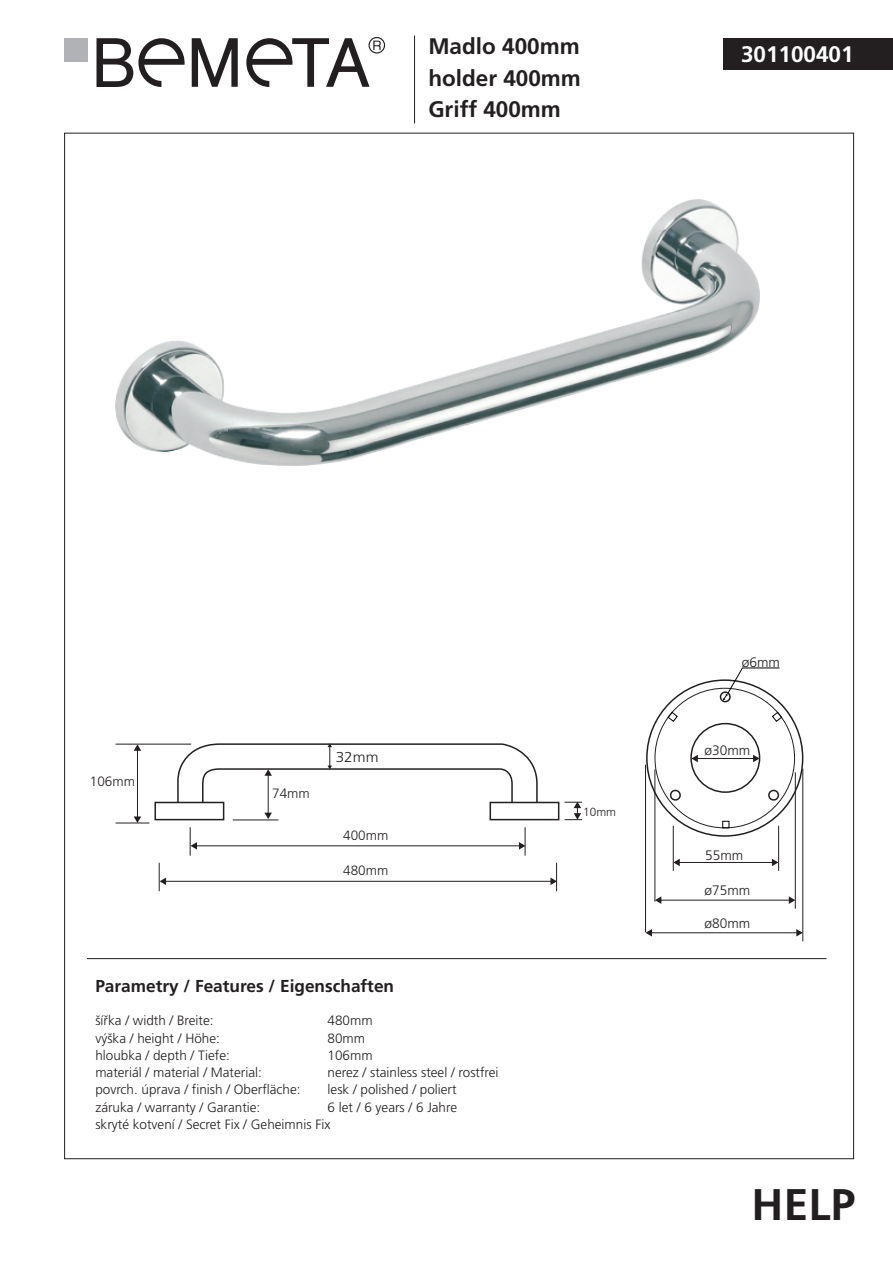
<style>
.page{position:relative;width:893px;height:1263px;background:#fff}
.page>*{position:absolute;margin:0;border:0;box-sizing:border-box;transform-origin:0 0}
.t1{font:700 44.25px "Frutiger CE";color:#231f20}
.t2{font:700 22.5px/31.5px "Frutiger CE";color:#231f20;text-align:justify}
.t3{font:700 22.5px "Frutiger CE";color:#fff}
.t4{font:700 17.25px "Frutiger CE";color:#231f20}
.t5{font:300 14.4px "Frutiger CE";color:#231f20;scale:1.07 1}
.t6{font:300 13.65px "Frutiger CE";color:#231f20}
.t7{font:300 13.5px/17.2px "Frutiger CE";color:#231f20}
.t8{font:300 11.85px "Frutiger CE";color:#231f20}
</style>
<div class="page">
<div style="left:724px;top:38px;width:169px;height:32px;background:#231f20"></div>
<svg style="left:192px;top:38px;width:46px;height:49px"></svg>
<svg style="left:96px;top:38px;width:89px;height:49px"></svg>
<div style="left:65px;top:38px;width:23px;height:24px;background:#b1b2b6"></div>
<svg style="left:246px;top:37px;width:139px;height:50px"></svg>
<hr style="left:414px;top:36px;width:1px;height:88px;background:#231f20">
<hr style="left:196px;top:845px;width:324px;height:1px;background:#231f20">
<svg style="left:519px;top:827px;width:7px;height:29px"></svg>
<svg style="left:190px;top:827px;width:7px;height:29px"></svg>
<hr style="left:165px;top:881px;width:387px;height:1px;background:#231f20">
<svg style="left:550px;top:863px;width:7px;height:28px"></svg>
<svg style="left:159px;top:863px;width:7px;height:28px"></svg>
<hr style="left:137px;top:750px;width:1px;height:67px;background:#231f20">
<svg style="left:134px;top:816px;width:7px;height:7px"></svg>
<svg style="left:134px;top:745px;width:7px;height:6px"></svg>
<hr style="left:116px;top:823px;width:33px;height:1px;background:#231f20">
<hr style="left:116px;top:744px;width:75px;height:1px;background:#231f20">
<div style="left:154px;top:802px;width:70px;height:18px;background:#fff;border:2px solid #231f20"></div>
<div style="left:490px;top:802px;width:69px;height:18px;background:#fff;border:2px solid #231f20"></div>
<hr style="left:233px;top:820px;width:45px;height:1px;background:#231f20">
<svg style="left:565px;top:802px;width:17px;height:18px"></svg>
<img style="left:115px;top:199px;width:644px;height:266px">
<svg style="left:176px;top:743px;width:362px;height:76px"></svg>
<hr style="left:87px;top:958px;width:739px;height:1px;background:#231f20">
<hr style="left:679px;top:862px;width:94px;height:1px;background:#231f20">
<svg style="left:674px;top:859px;width:6px;height:7px"></svg>
<svg style="left:772px;top:859px;width:6px;height:7px"></svg>
<hr style="left:673px;top:826px;width:1px;height:45px;background:#231f20">
<hr style="left:778px;top:826px;width:1px;height:45px;background:#231f20">
<svg style="left:647px;top:680px;width:156px;height:156px"></svg>
<div style="left:655px;top:688px;width:140px;height:140px;background:#fff;border-radius:50%"></div>
<svg style="left:768px;top:790px;width:13px;height:12px"></svg>
<svg style="left:668px;top:790px;width:13px;height:12px"></svg>
<div style="left:690px;top:723px;width:70px;height:70px;border:2px solid #231f20;border-radius:50%"></div>
<hr style="left:655px;top:769px;width:1px;height:133px;background:#231f20">
<hr style="left:795px;top:772px;width:1px;height:137px;background:#231f20">
<hr style="left:660px;top:900px;width:130px;height:1px;background:#231f20">
<svg style="left:655px;top:896px;width:6px;height:8px"></svg>
<svg style="left:789px;top:896px;width:6px;height:8px"></svg>
<hr style="left:697px;top:758px;width:57px;height:1px;background:#231f20">
<svg style="left:691px;top:755px;width:7px;height:7px"></svg>
<svg style="left:753px;top:755px;width:6px;height:7px"></svg>
<hr style="left:645px;top:765px;width:1px;height:167px;background:#231f20">
<hr style="left:802px;top:769px;width:1px;height:172px;background:#231f20">
<hr style="left:651px;top:932px;width:146px;height:1px;background:#231f20">
<svg style="left:645px;top:929px;width:7px;height:7px"></svg>
<svg style="left:796px;top:929px;width:7px;height:7px"></svg>
<svg style="left:718px;top:667px;width:25px;height:36px"></svg>
<hr style="left:742px;top:668px;width:38px;height:1px;background:#000">
<svg style="left:668px;top:712px;width:9px;height:9px"></svg>
<svg style="left:772px;top:712px;width:10px;height:9px"></svg>
<div style="left:723px;top:821px;width:6px;height:7px;border:1px solid #000"></div>
<h2 class="t2" style="left:428px;top:31px;width:154px">Madlo 400mm holder 400mm Griff 400mm</h2>
<h2 class="t3" style="left:741px;top:42px;width:114px">301100401</h2>
<p class="t7" style="left:90px;top:772px;width:47px">106mm</p>
<p class="t7" style="left:272px;top:784px;width:39px">74mm</p>
<p class="t5" style="left:336px;top:749px;width:42px">32mm</p>
<p class="t7" style="left:343px;top:826px;width:47px">400mm</p>
<p class="t7" style="left:343px;top:862px;width:47px">480mm</p>
<p class="t4" style="left:95px;top:976px;width:300px">Parametry / Features / Eigenschaften</p>
<p class="t7" style="left:95px;top:1012px;width:120px">šířka / width / Breite:</p>
<p class="t7" style="left:328px;top:1012px;width:47px">480mm</p>
<p class="t7" style="left:95px;top:1029px;width:126px">výška / height / Höhe:</p>
<p class="t7" style="left:328px;top:1029px;width:39px">80mm</p>
<p class="t7" style="left:95px;top:1046px;width:136px">hloubka / depth / Tiefe:</p>
<p class="t7" style="left:328px;top:1046px;width:47px">106mm</p>
<p class="t7" style="left:95px;top:1064px;width:168px">materiál / material / Material:</p>
<p class="t7" style="left:328px;top:1064px;width:173px">nerez / stainless steel / rostfrei</p>
<p class="t7" style="left:95px;top:1081px;width:207px">povrch. úprava / finish / Oberfläche:</p>
<p class="t7" style="left:328px;top:1081px;width:131px">lesk / polished / poliert</p>
<p class="t7" style="left:95px;top:1098px;width:166px">záruka / warranty / Garantie:</p>
<p class="t7" style="left:95px;top:1098px;width:363px;text-indent:232px">6 let / 6 years / 6 Jahre skryté kotvení / Secret Fix / Geheimnis Fix</p>
<p class="t8" style="left:583px;top:805px;width:34px">10mm</p>
<p class="t6" style="left:742px;top:654px;width:40px">ø6mm</p>
<p class="t6" style="left:704px;top:743px;width:47px">ø30mm</p>
<p class="t6" style="left:705px;top:847px;width:40px">55mm</p>
<p class="t6" style="left:705px;top:883px;width:47px">ø75mm</p>
<p class="t6" style="left:705px;top:915px;width:47px">ø80mm</p>
<h1 class="t1" style="left:751px;top:1179px;width:105px">HELP</h1>
</div>
